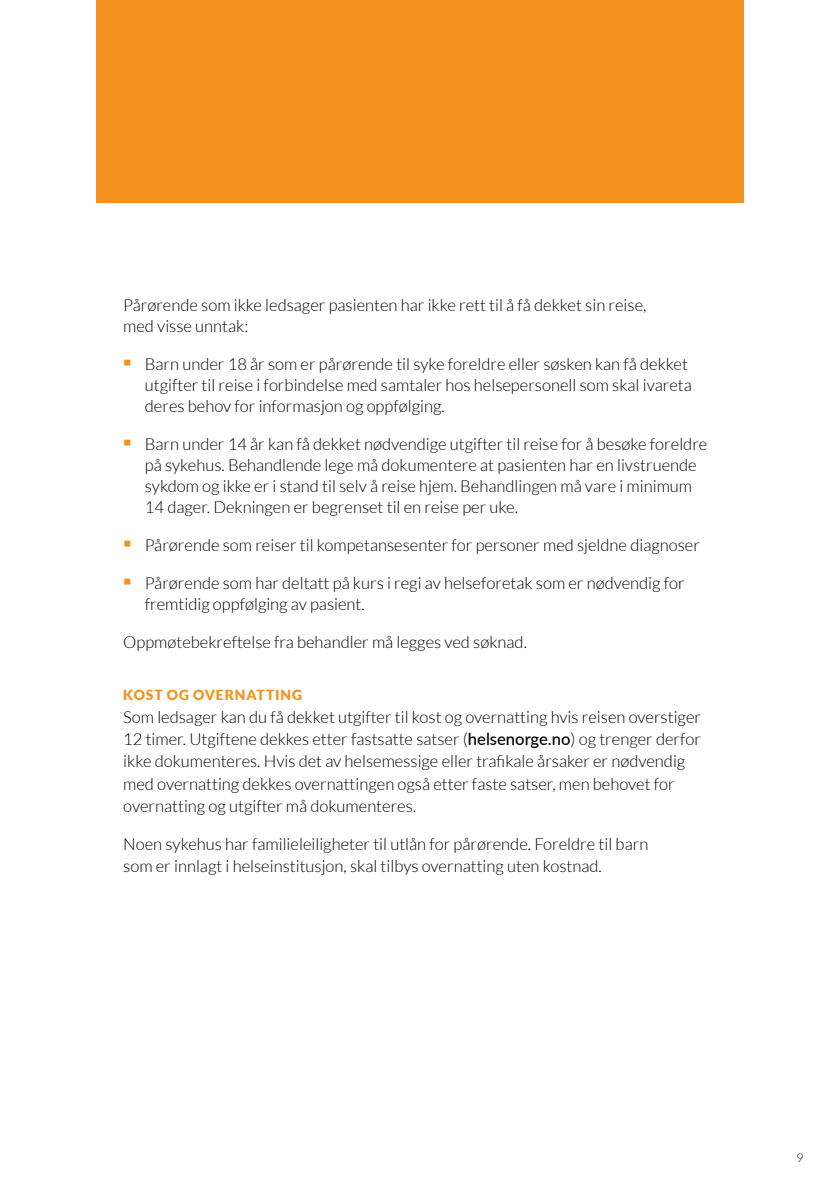
<style>
.page{position:relative;width:840px;height:1191px;background:#fff}
.page>*{position:absolute;margin:0;border:0;box-sizing:border-box;transform-origin:0 0}
.t1{font:300 16.6px/21px "Lato";color:#000}
.t2{font:900 14px "Lato";letter-spacing:.065em;color:#f3921e}
.t3{font:300 12px "Lato";color:#000}
.s1{font-family:"Gotham";font-weight:900;font-size:30px;color:#f3921e}
.s2{font-weight:500}
</style>
<div class="page">
<div style="left:96px;top:0;width:647px;height:202px;background:#f3921e"></div>
<p class="t1" style="left:123px;top:294px;width:524px">Pårørende som ikke ledsager pasienten har ikke rett til å få dekket sin reise, med visse unntak:</p>
<p class="t1" style="left:145px;top:353px;width:548px;text-indent:-22px"><span class="s1">·</span> Barn under 18 år som er pårørende til syke foreldre eller søsken kan få dekket utgifter til reise i forbindelse med samtaler hos helsepersonell som skal ivareta deres behov for informasjon og oppfølging.</p>
<p class="t1" style="left:145px;top:433px;width:564px;text-indent:-22px"><span class="s1">·</span> Barn under 14 år kan få dekket nødvendige utgifter til reise for å besøke foreldre på sykehus. Behandlende lege må dokumentere at pasienten har en livstruende sykdom og ikke er i stand til selv å reise hjem. Behandlingen må vare i minimum 14 dager. Dekningen er begrenset til en reise per uke.</p>
<p class="t1" style="left:123px;top:534px;width:578px"><span class="s1">·</span> Pårørende som reiser til kompetansesenter for personer med sjeldne diagnoser</p>
<p class="t1" style="left:145px;top:572px;width:541px;text-indent:-22px"><span class="s1">·</span> Pårørende som har deltatt på kurs i regi av helseforetak som er nødvendig for fremtidig oppfølging av pasient.</p>
<p class="t1" style="left:123px;top:631px;width:405px">Oppmøtebekreftelse fra behandler må legges ved søknad.</p>
<p class="t2" style="left:123px;top:687px;width:180px">KOST OG OVERNATTING</p>
<p class="t1" style="left:123px;top:705px;width:579px;line-height:22.4px">Som ledsager kan du få dekket utgifter til kost og overnatting hvis reisen overstiger 12 timer. Utgiftene dekkes etter fastsatte satser (<span class="s2">helsenorge.no</span>) og trenger derfor ikke dokumenteres. Hvis det av helsemessige eller trafikale årsaker er nødvendig med overnatting dekkes overnattingen også etter faste satser, men behovet for overnatting og utgifter må dokumenteres.</p>
<p class="t1" style="left:123px;top:833px;width:526px;line-height:22.4px">Noen sykehus har familieleiligheter til utlån for pårørende. Foreldre til barn som er innlagt i helseinstitusjon, skal tilbys overnatting uten kostnad.</p>
<p class="t3" style="left:796px;top:1151px;width:8px">9</p>
</div>
